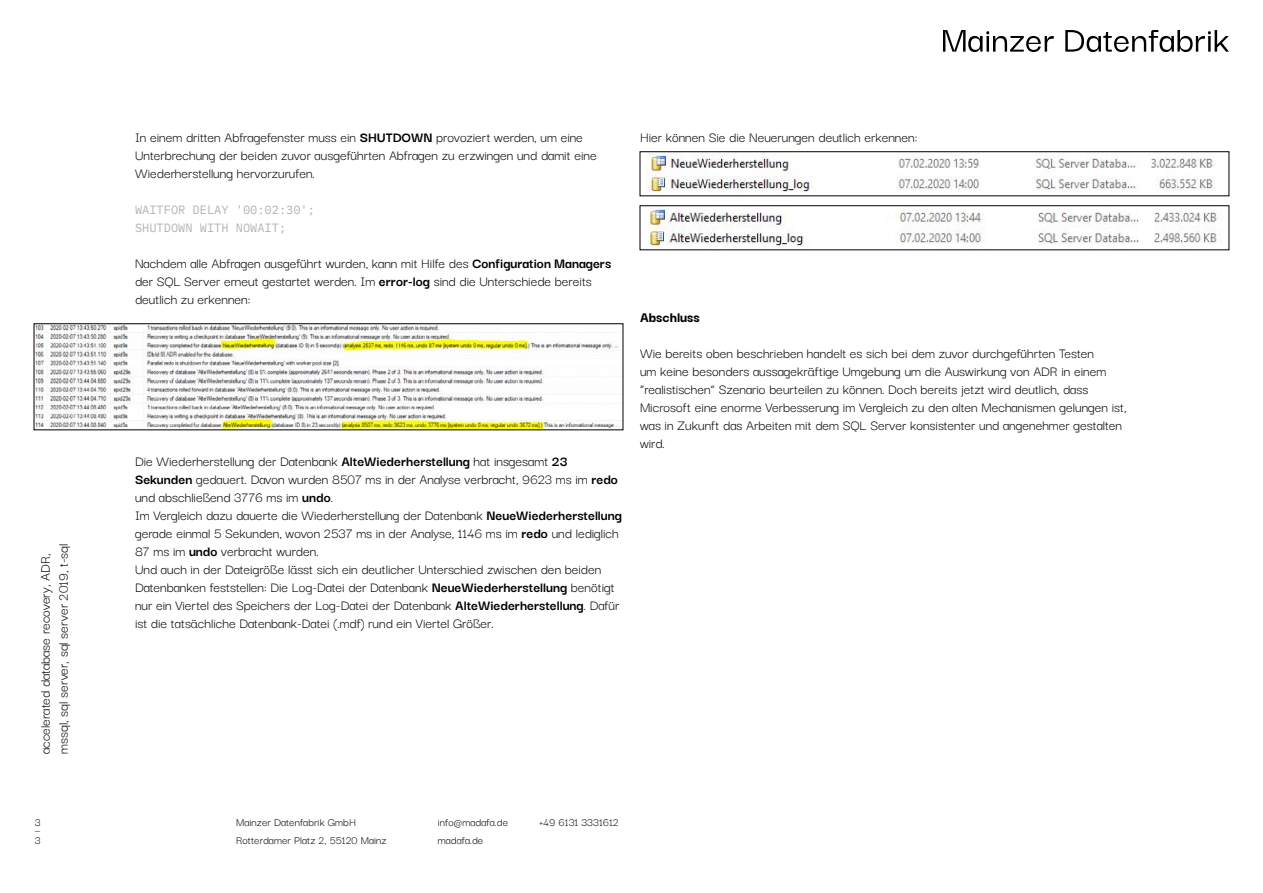
<style>
.page{position:relative;width:1263px;height:893px;background:#fff}
.page>*{position:absolute;margin:0;border:0;box-sizing:border-box;transform-origin:0 0}
.t1{font:15px/18px "Darker Grotesque";color:#000}
.t2{font:800 15px "Darker Grotesque";color:#000}
.t3{font:12px/9px "Darker Grotesque";letter-spacing:.01em;color:#000}
.t4{font:12px/18px "IBM Plex Mono";color:#b1b7af}
.s1{font-weight:700}
</style>
<div class="page">
<svg style="left:943px;top:30px;width:111px;height:22px"></svg>
<svg style="left:1065px;top:30px;width:164px;height:22px"></svg>
<img style="left:36px;top:326px;width:584px;height:102px">
<img style="left:642px;top:208px;width:575px;height:40px">
<img style="left:647px;top:154px;width:569px;height:40px">
<p class="t1" style="left:35px;top:754px;width:212px;rotate:-90deg">accelerated database recovery, ADR, mssql, sql server, sql server 2019, t-sql</p>
<p class="t3" style="left:35px;top:817px;width:8px;text-align:justify">3 — 3</p>
<p class="t1" style="left:135px;top:127px;width:463px">In einem dritten Abfragefenster muss ein <span class="s1">SHUTDOWN</span> provoziert werden, um eine<br>Unterbrechung der beiden zuvor ausgeführten Abfragen zu erzwingen und damit eine<br>Wiederherstellung hervorzurufen.</p>
<p class="t4" style="left:135px;top:200px;width:182px">WAITFOR DELAY '00:02:30';<br>SHUTDOWN WITH NOWAIT;</p>
<p class="t1" style="left:135px;top:253px;width:478px">Nachdem alle Abfragen ausgeführt wurden, kann mit Hilfe des <span class="s1">Configuration Managers </span>der SQL Server erneut gestartet werden. Im <span class="s1">error-log</span> sind die Unterschiede bereits deutlich zu erkennen:</p>
<p class="t1" style="left:135px;top:451px;width:488px">Die Wiederherstellung der Datenbank <span class="s1">AlteWiederherstellung</span> hat insgesamt <span class="s1">23<br>Sekunden</span> gedauert. Davon wurden 8507 ms in der Analyse verbracht, 9623 ms im <span class="s1">redo </span>und abschließend 3776 ms im <span class="s1">undo</span>.<br>Im Vergleich dazu dauerte die Wiederherstellung der Datenbank <span class="s1">NeueWiederherstellung </span>gerade einmal 5 Sekunden, wovon 2537 ms in der Analyse, 1146 ms im <span class="s1">redo</span> und lediglich 87 ms im <span class="s1">undo</span> verbracht wurden.<br>Und auch in der Dateigröße lässt sich ein deutlicher Unterschied zwischen den beiden Datenbanken feststellen: Die Log-Datei der Datenbank <span class="s1">NeueWiederherstellung</span> benötigt nur ein Viertel des Speichers der Log-Datei der Datenbank <span class="s1">AlteWiederherstellung</span>. Dafür ist die tatsächliche Datenbank-Datei (.mdf) rund ein Viertel Größer.</p>
<p class="t1" style="left:640px;top:127px;width:279px">Hier können Sie die Neuerungen deutlich erkennen:</p>
<p class="t2" style="left:640px;top:306px;width:61px">Abschluss</p>
<p class="t1" style="left:640px;top:343px;width:488px">Wie bereits oben beschrieben handelt es sich bei dem zuvor durchgeführten Testen<br>um keine besonders aussagekräftige Umgebung um die Auswirkung von ADR in einem “realistischen” Szenario beurteilen zu können. Doch bereits jetzt wird deutlich, dass Microsoft eine enorme Verbesserung im Vergleich zu den alten Mechanismen gelungen ist, was in Zukunft das Arbeiten mit dem SQL Server konsistenter und angenehmer gestalten wird.</p>
<p class="t3" style="left:236px;top:812px;width:152px;line-height:18px">Mainzer Datenfabrik GmbH<br>Rotterdamer Platz 2, 55120 Mainz</p>
<p class="t3" style="left:438px;top:817px;width:72px">info@madafa.de</p>
<p class="t3" style="left:539px;top:817px;width:81px">+49 6131 3331612</p>
<p class="t3" style="left:438px;top:835px;width:47px">madafa.de</p>
</div>
